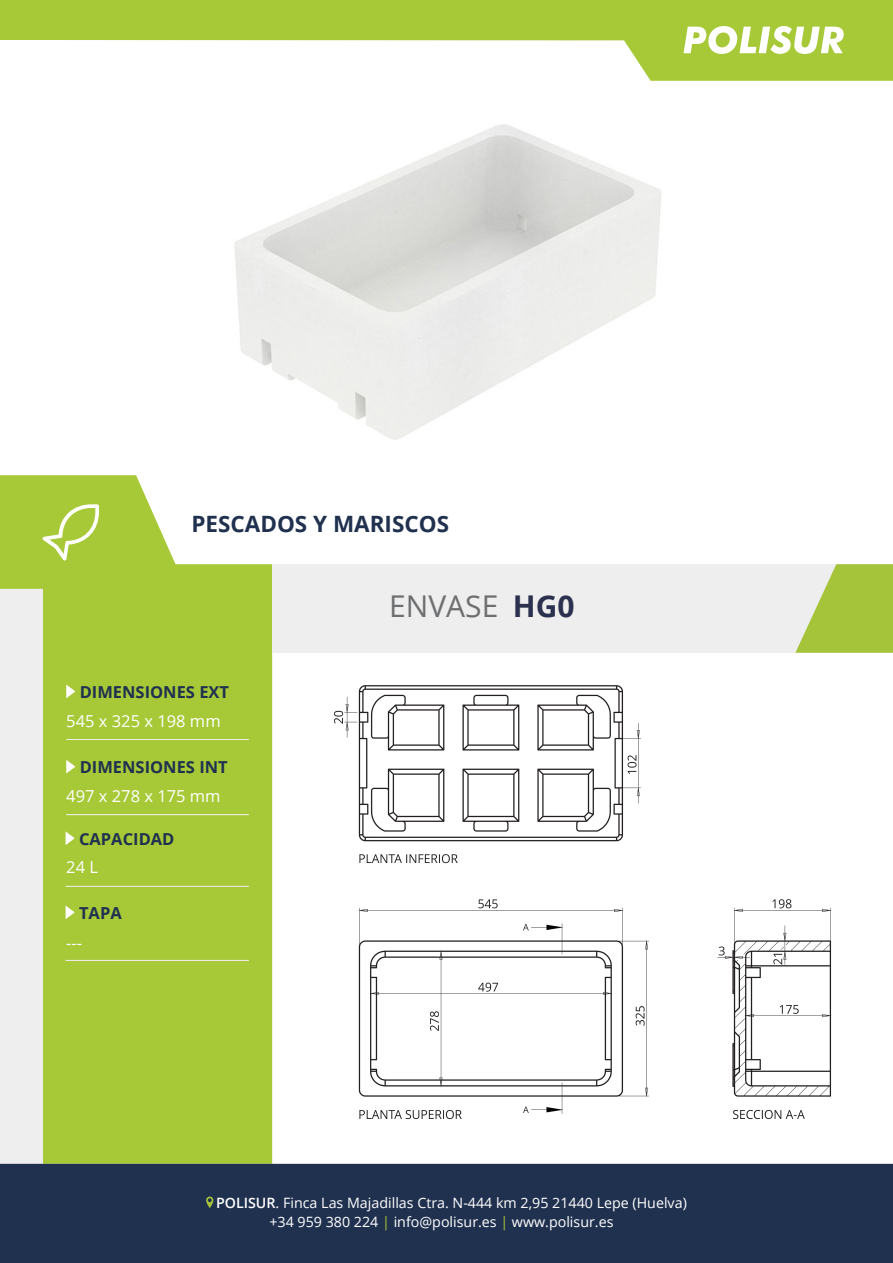
<style>
.page{position:relative;width:893px;height:1263px;background:#fff}
.page>*{position:absolute;margin:0;border:0;box-sizing:border-box;transform-origin:0 0}
.t1{font:30px "Open Sans";color:#6d6e6f}
.t2{font:700 30px "Open Sans";color:#2c314f}
.t3{font:700 22.5px "Open Sans";color:#20314f}
.t4{font:700 16.5px "Open Sans";color:#20314f}
.t5{font:16.5px "Open Sans";color:#fff}
.t6{font:14.25px/19px "Open Sans";color:#fff}
.s1{font-weight:600}
.s2{color:#a6c439}
</style>
<div class="page">
<svg style="left:0;top:475px;width:272px;height:689px;background:#accc45"></svg>
<svg style="left:0;top:0;width:893px;height:81px;fill:#a7c938"></svg>
<div style="left:272px;top:564px;width:620px;height:89px;background:#eeeeef"></div>
<svg style="left:684px;top:26px;width:160px;height:28px"></svg>
<div style="left:0;top:589px;width:42px;height:575px;background:#eeeeef"></div>
<svg style="left:795px;top:564px;width:98px;height:89px"></svg>
<div style="left:0;top:1164px;width:893px;height:99px;background:#20314f"></div>
<svg style="left:206px;top:1196px;width:7px;height:12px"></svg>
<svg style="left:66px;top:684px;width:9px;height:14px"></svg>
<svg style="left:66px;top:760px;width:9px;height:13px"></svg>
<svg style="left:66px;top:831px;width:9px;height:14px"></svg>
<hr style="left:66px;top:739px;width:183px;height:1px;background:#eeeeef">
<hr style="left:66px;top:814px;width:183px;height:1px;background:#eeeeef">
<hr style="left:66px;top:886px;width:183px;height:1px;background:#eeeeef">
<svg style="left:66px;top:905px;width:9px;height:14px"></svg>
<hr style="left:66px;top:960px;width:183px;height:1px;background:#eeeeef">
<svg style="left:42px;top:504px;width:57px;height:56px"></svg>
<img style="left:234px;top:124px;width:427px;height:316px">
<img style="left:334px;top:685px;width:498px;height:435px">
<h2 class="t3" style="left:191px;top:508px;width:259px">PESCADOS Y MARISCOS</h2>
<h1 class="t1" style="left:389px;top:586px;width:111px">ENVASE</h1>
<h1 class="t2" style="left:513px;top:585px;width:63px">HG0</h1>
<p class="t4" style="left:80px;top:681px;width:151px">DIMENSIONES EXT</p>
<p class="t5" style="left:66px;top:709px;width:156px">545 x 325 x 198 mm</p>
<p class="t4" style="left:80px;top:756px;width:150px">DIMENSIONES INT</p>
<p class="t5" style="left:66px;top:784px;width:156px">497 x 278 x 175 mm</p>
<p class="t4" style="left:79px;top:827px;width:97px">CAPACIDAD</p>
<p class="t5" style="left:66px;top:856px;width:33px">24 L</p>
<p class="t4" style="left:79px;top:901px;width:44px">TAPA</p>
<p class="t5" style="left:66px;top:932px;width:17px">---</p>
<p class="t6" style="left:269px;top:1193px;width:419px;text-indent:-53px"><span class="s1">POLISUR</span>. Finca Las Majadillas Ctra. N-444 km 2,95 21440 Lepe (Huelva) +34 959 380 224 <span class="s2">|</span> info@polisur.es <span class="s2">|</span> www.polisur.es</p>
</div>
